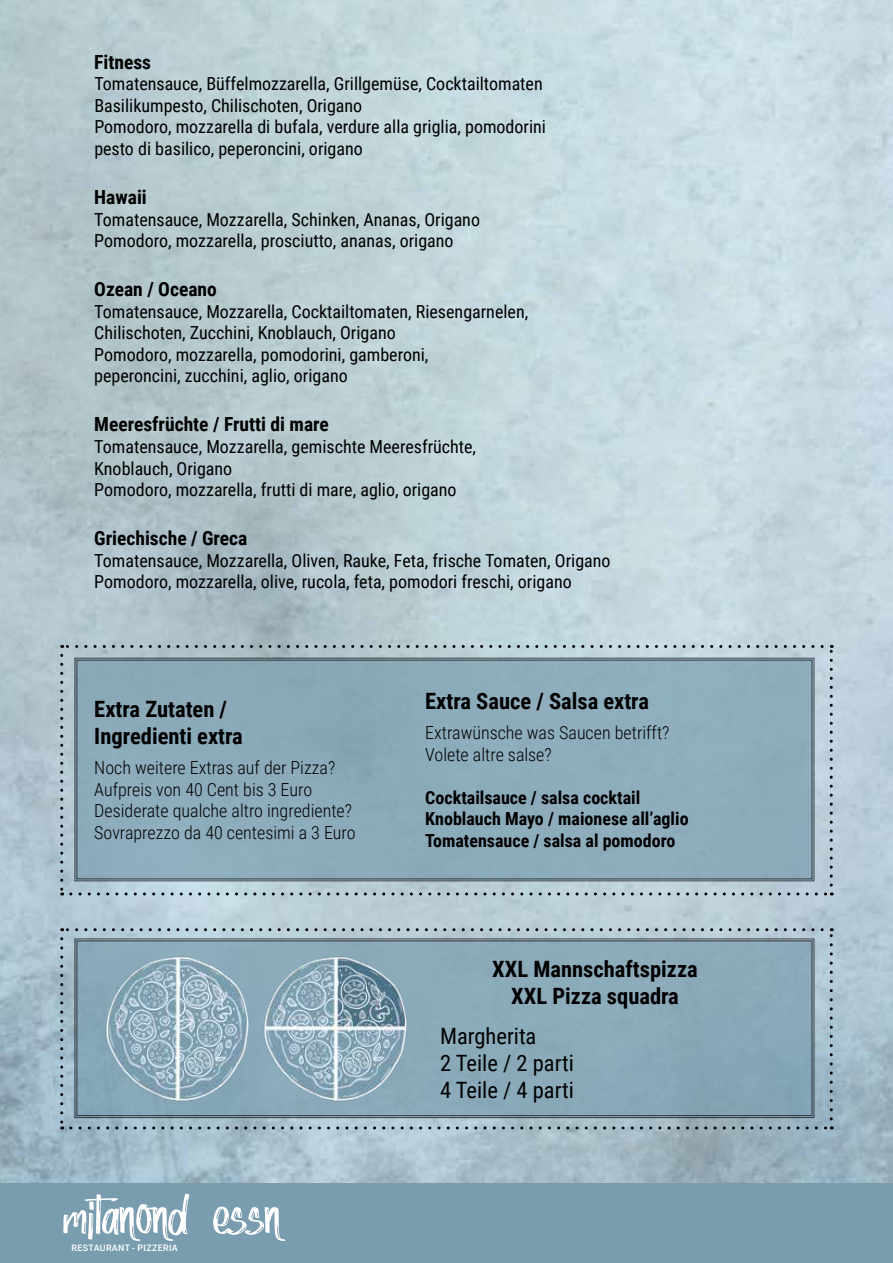
<style>
.page{position:relative;width:893px;height:1263px;background:#fff}
.page>*{position:absolute;margin:0;border:0;box-sizing:border-box;transform-origin:0 0}
.t1{font:66.15px "Red Lipstick Personal Use";color:#fff}
.t2{font:700 22.5px/27px "Roboto Condensed";color:#000;text-align:center}
.t3{font:22.5px/27px "Roboto Condensed";color:#000}
.t4{font:700 19.5px "Roboto Condensed";color:#000}
.t5{font:18px/21.6px "Roboto Condensed";color:#000}
.t6{font:300 18px/21.6px "Roboto Condensed";color:#000}
.t7{font:700 18px/21.6px "Roboto Condensed";color:#000}
.t8{font:500 9px "Roboto";letter-spacing:.035em;color:#fff}
</style>
<div class="page">
<img style="left:0;top:0;width:893px;height:1183px">
<div style="left:0;top:1183px;width:893px;height:80px;background:#799daf"></div>
<div style="left:74px;top:657px;width:741px;height:225px;background:#8dacbb"></div>
<svg style="left:74px;top:938px;width:741px;height:180px"></svg>
<svg style="left:60px;top:655px;width:3px;height:240px"></svg>
<svg style="left:71px;top:892px;width:761px;height:3px"></svg>
<svg style="left:830px;top:645px;width:3px;height:240px"></svg>
<svg style="left:62px;top:645px;width:760px;height:3px"></svg>
<svg style="left:60px;top:939px;width:3px;height:190px"></svg>
<svg style="left:71px;top:1126px;width:761px;height:3px"></svg>
<svg style="left:830px;top:928px;width:3px;height:191px"></svg>
<svg style="left:62px;top:928px;width:760px;height:3px"></svg>
<img style="left:96px;top:946px;width:157px;height:164px">
<img style="left:253px;top:946px;width:164px;height:164px">
<img style="left:669px;top:0;width:224px;height:609px">
<p class="t4" style="left:94px;top:48px;width:58px">Fitness</p>
<p class="t5" style="left:94px;top:72px;width:453px">Tomatensauce, Büffelmozzarella, Grillgemüse, Cocktailtomaten Basilikumpesto, Chilischoten, Origano<br>Pomodoro, mozzarella di bufala, verdure alla griglia, pomodorini pesto di basilico, peperoncini, origano</p>
<p class="t4" style="left:94px;top:183px;width:54px">Hawaii</p>
<p class="t5" style="left:94px;top:208px;width:387px">Tomatensauce, Mozzarella, Schinken, Ananas, Origano<br>Pomodoro, mozzarella, prosciutto, ananas, origano</p>
<p class="t4" style="left:94px;top:275px;width:124px">Ozean / Oceano</p>
<p class="t5" style="left:94px;top:300px;width:435px">Tomatensauce, Mozzarella, Cocktailtomaten, Riesengarnelen, Chilischoten, Zucchini, Knoblauch, Origano<br>Pomodoro, mozzarella, pomodorini, gamberoni,<br>peperoncini, zucchini, aglio, origano</p>
<p class="t4" style="left:94px;top:411px;width:236px">Meeresfrüchte / Frutti di mare</p>
<p class="t5" style="left:94px;top:435px;width:383px">Tomatensauce, Mozzarella, gemischte Meeresfrüchte,<br>Knoblauch, Origano<br>Pomodoro, mozzarella, frutti di mare, aglio, origano</p>
<p class="t4" style="left:94px;top:524px;width:154px">Griechische / Greca</p>
<p class="t5" style="left:94px;top:549px;width:518px">Tomatensauce, Mozzarella, Oliven, Rauke, Feta, frische Tomaten, Origano<br>Pomodoro, mozzarella, olive, rucola, feta, pomodori freschi, origano</p>
<p class="t2" style="left:94px;top:695px;width:150px;text-align:left">Extra Zutaten /<br>Ingredienti extra</p>
<p class="t6" style="left:94px;top:756px;width:263px">Noch weitere Extras auf der Pizza?<br>Aufpreis von 40 Cent bis 3 Euro Desiderate qualche altro ingrediente?<br>Sovraprezzo da 40 centesimi a 3 Euro</p>
<h1 class="t1" style="left:62px;top:1184px;width:219px">mitanond essn</h1>
<p class="t8" style="left:72px;top:1242px;width:108px">RESTAURANT - PIZZERIA</p>
<p class="t2" style="left:425px;top:686px;width:225px">Extra Sauce / Salsa extra</p>
<p class="t6" style="left:425px;top:721px;width:246px">Extrawünsche was Saucen betrifft?<br>Volete altre salse?</p>
<p class="t7" style="left:425px;top:786px;width:265px">Cocktailsauce / salsa cocktail<br>Knoblauch Mayo / maionese all’aglio<br>Tomatensauce / salsa al pomodoro</p>
<p class="t2" style="left:492px;top:954px;width:207px">XXL Mannschaftspizza<br>XXL Pizza squadra</p>
<p class="t3" style="left:440px;top:1021px;width:135px">Margherita<br>2 Teile / 2 parti<br>4 Teile / 4 parti</p>
</div>
